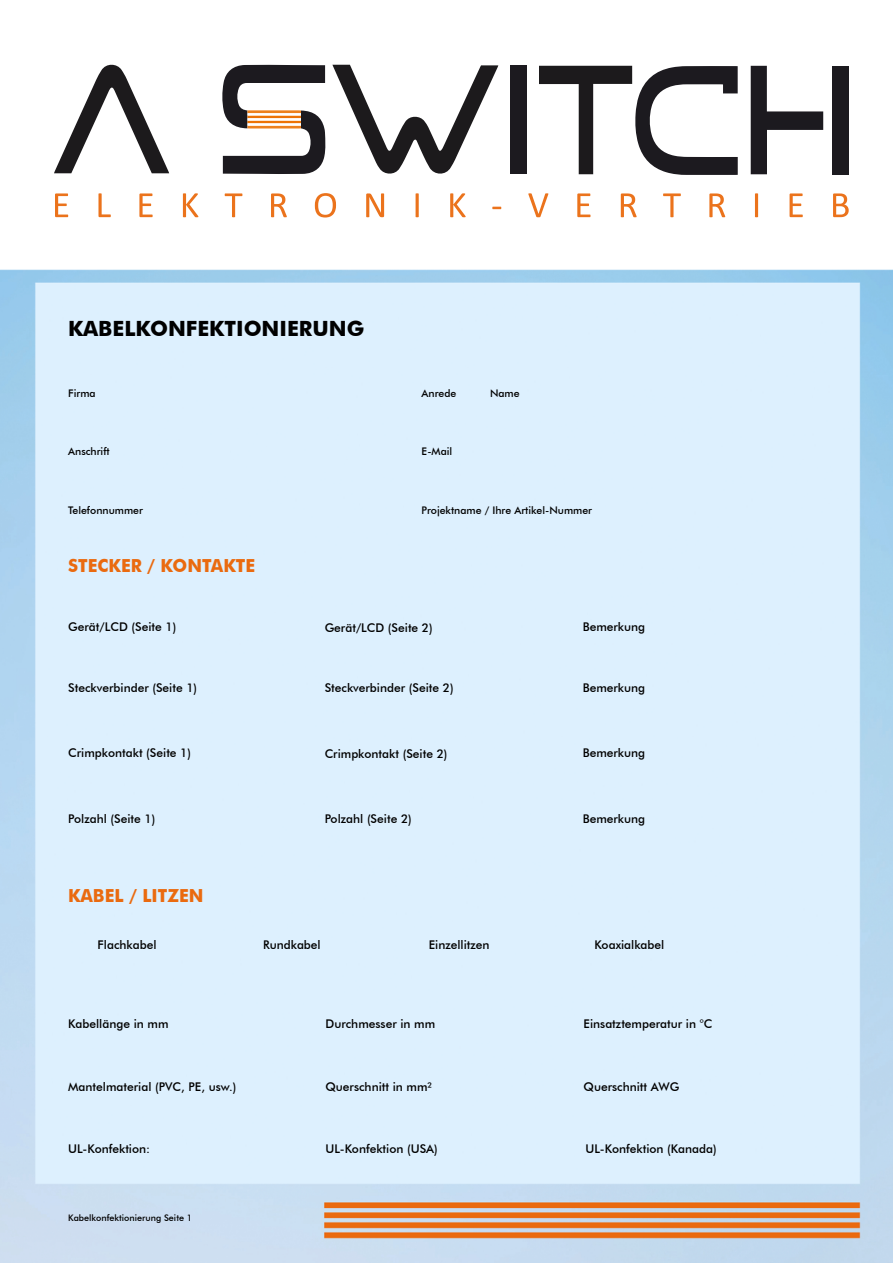
<style>
.page{position:relative;width:893px;height:1263px;background:#fff}
.page>*{position:absolute;margin:0;border:0;box-sizing:border-box;transform-origin:0 0}
.t1{font:700 21px "Futura BT";color:#000}
.t2{font:700 18px "Futura BT";color:#ea6a0f;scale:.96 1}
.t3{font:500 12px "Futura BT";color:#000}
.t4{font:500 10.5px "Futura BT";color:#000}
.t5{font:500 9px "Futura BT";color:#000}
</style>
<div class="page">
<img style="left:0;top:193px;width:893px;height:1070px">
<svg style="left:54px;top:64px;width:770px;height:111px"></svg>
<svg style="left:332px;top:65px;width:166px;height:110px"></svg>
<svg style="left:54px;top:64px;width:115px;height:109px"></svg>
<svg style="left:539px;top:66px;width:199px;height:109px"></svg>
<svg style="left:751px;top:66px;width:72px;height:108px"></svg>
<div style="left:510px;top:66px;width:16px;height:108px;background:#1c1a1f"></div>
<div style="left:832px;top:66px;width:17px;height:109px;background:#1c1a1f"></div>
<svg style="left:222px;top:65px;width:104px;height:109px"></svg>
<svg style="left:55px;top:193px;width:13px;height:24px"></svg>
<svg style="left:98px;top:193px;width:13px;height:24px"></svg>
<svg style="left:139px;top:193px;width:14px;height:24px"></svg>
<svg style="left:183px;top:193px;width:15px;height:24px"></svg>
<svg style="left:225px;top:193px;width:17px;height:24px"></svg>
<svg style="left:271px;top:193px;width:16px;height:24px"></svg>
<svg style="left:315px;top:193px;width:21px;height:24px"></svg>
<svg style="left:366px;top:193px;width:18px;height:24px"></svg>
<svg style="left:416px;top:193px;width:3px;height:24px"></svg>
<svg style="left:450px;top:193px;width:16px;height:24px"></svg>
<svg style="left:492px;top:207px;width:9px;height:2px"></svg>
<svg style="left:528px;top:193px;width:20px;height:24px"></svg>
<svg style="left:577px;top:193px;width:13px;height:24px"></svg>
<svg style="left:621px;top:193px;width:16px;height:24px"></svg>
<svg style="left:663px;top:193px;width:18px;height:24px"></svg>
<svg style="left:709px;top:193px;width:16px;height:24px"></svg>
<svg style="left:755px;top:193px;width:3px;height:24px"></svg>
<svg style="left:789px;top:193px;width:14px;height:24px"></svg>
<svg style="left:833px;top:193px;width:16px;height:24px"></svg>
<h1 class="t1" style="left:68px;top:316px;width:298px">KABELKONFEKTIONIERUNG</h1>
<p class="t4" style="left:422px;top:387px;width:36px">Anrede</p>
<p class="t4" style="left:68px;top:387px;width:29px">Firma</p>
<p class="t4" style="left:490px;top:387px;width:31px">Name</p>
<p class="t4" style="left:68px;top:445px;width:43px">Anschrift</p>
<p class="t4" style="left:422px;top:445px;width:32px">E-Mail</p>
<p class="t4" style="left:68px;top:504px;width:76px">Telefonnummer</p>
<p class="t4" style="left:422px;top:504px;width:172px">Projektname / Ihre Artikel-Nummer</p>
<h2 class="t2" style="left:68px;top:555px;width:196px">STECKER / KONTAKTE</h2>
<p class="t3" style="left:68px;top:620px;width:110px">Gerät/LCD (Seite 1)</p>
<p class="t3" style="left:325px;top:620px;width:110px">Gerät/LCD (Seite 2)</p>
<p class="t3" style="left:68px;top:680px;width:131px">Steckverbinder (Seite 1)</p>
<p class="t3" style="left:325px;top:681px;width:131px">Steckverbinder (Seite 2)</p>
<p class="t3" style="left:68px;top:746px;width:124px">Crimpkontakt (Seite 1)</p>
<p class="t3" style="left:325px;top:746px;width:124px">Crimpkontakt (Seite 2)</p>
<p class="t3" style="left:68px;top:811px;width:89px">Polzahl (Seite 1)</p>
<p class="t3" style="left:325px;top:811px;width:89px">Polzahl (Seite 2)</p>
<h2 class="t2" style="left:68px;top:885px;width:142px">KABEL / LITZEN</h2>
<p class="t3" style="left:583px;top:620px;width:64px">Bemerkung</p>
<p class="t3" style="left:583px;top:680px;width:64px">Bemerkung</p>
<p class="t3" style="left:583px;top:746px;width:64px">Bemerkung</p>
<p class="t3" style="left:583px;top:811px;width:64px">Bemerkung</p>
<p class="t3" style="left:98px;top:937px;width:60px">Flachkabel</p>
<p class="t3" style="left:263px;top:937px;width:59px">Rundkabel</p>
<p class="t3" style="left:429px;top:937px;width:62px">Einzellitzen</p>
<p class="t3" style="left:594px;top:937px;width:71px">Koaxialkabel</p>
<p class="t3" style="left:68px;top:1016px;width:102px">Kabellänge in mm</p>
<p class="t3" style="left:325px;top:1016px;width:111px">Durchmesser in mm</p>
<p class="t3" style="left:584px;top:1016px;width:130px">Einsatztemperatur in °C</p>
<p class="t3" style="left:68px;top:1080px;width:170px">Mantelmaterial (PVC, PE, usw.)</p>
<p class="t3" style="left:325px;top:1079px;width:108px">Querschnitt in mm²</p>
<p class="t3" style="left:584px;top:1079px;width:97px">Querschnitt AWG</p>
<p class="t3" style="left:68px;top:1141px;width:83px">UL-Konfektion:</p>
<p class="t3" style="left:325px;top:1141px;width:114px">UL-Konfektion (USA)</p>
<p class="t3" style="left:586px;top:1141px;width:133px">UL-Konfektion (Kanada)</p>
<p class="t5" style="left:68px;top:1212px;width:125px">Kabelkonfektionierung Seite 1</p>
</div>
